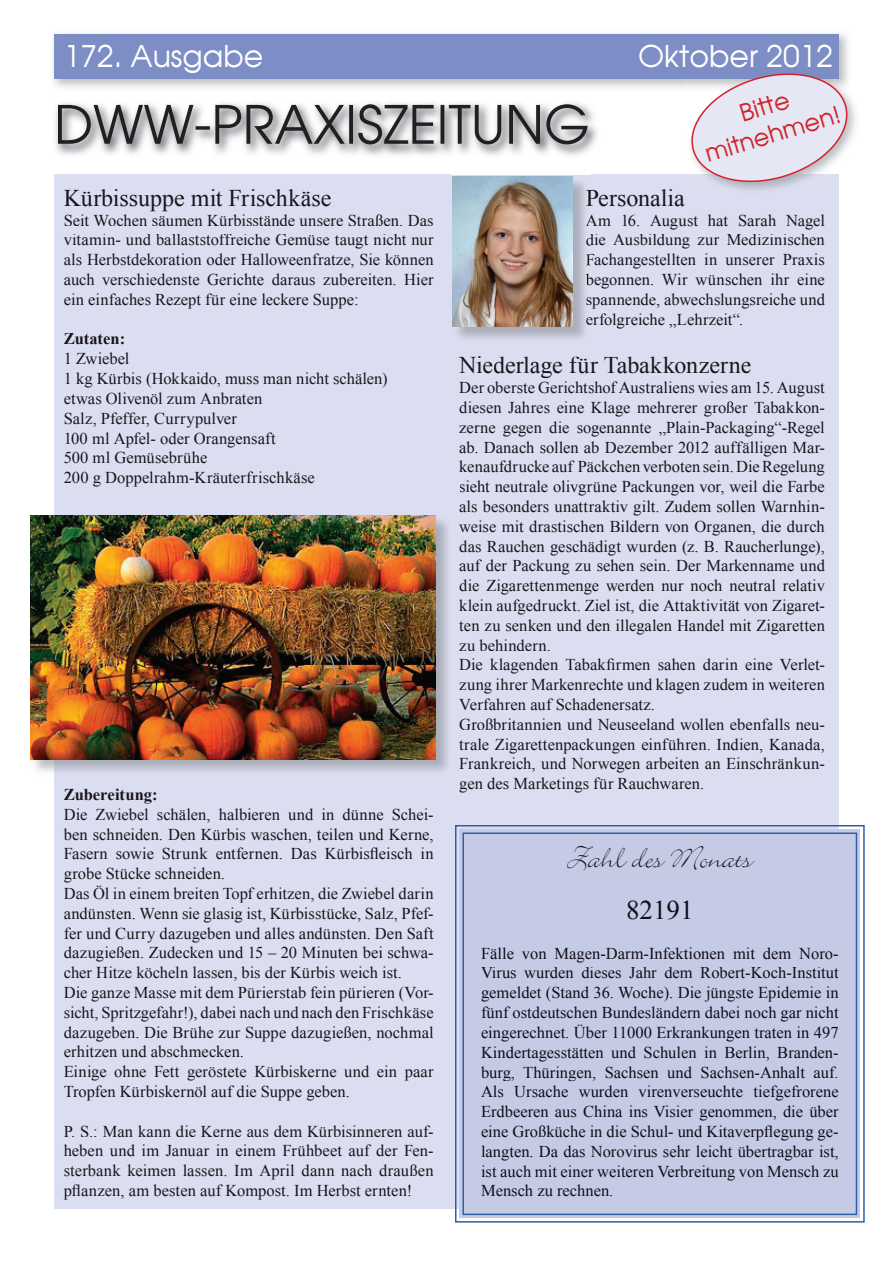
<style>
.page{position:relative;width:893px;height:1263px;background:#fff}
.page>*{position:absolute;margin:0;border:0;box-sizing:border-box;transform-origin:0 0}
.t1{font:36px "Bickley Script";color:#120e1a}
.t2{font:30px "Avalon Plain";color:#fff}
.t3{font:27px "Times New Roman";color:#120e1a}
.t4{font:24px "Times New Roman";letter-spacing:-.005em;color:#1a151c}
.t5{font:24px/28.8px "Avalon Plain";color:#d1232a;text-align:center}
.t6{font:16.5px/19.8px "Times New Roman";letter-spacing:.005em;color:#1a151c;text-align:justify}
.t7{font:16.5px/19.8px "Times New Roman";color:#120e1a;text-align:justify}
.t8{font:700 16.5px "Times New Roman";color:#1a151c}
</style>
<div class="page">
<div style="left:54px;top:175px;width:785px;height:1034px;background:#dbdef0"></div>
<div style="left:54px;top:34px;width:785px;height:45px;background:#7d8dc5"></div>
<img style="left:55px;top:102px;width:542px;height:54px">
<img style="left:58px;top:105px;width:183px;height:39px">
<img style="left:246px;top:104px;width:136px;height:40px">
<img style="left:384px;top:104px;width:204px;height:40px">
<svg style="left:685px;top:67px;width:168px;height:122px"></svg>
<img style="left:30px;top:515px;width:418px;height:257px">
<img style="left:30px;top:516px;width:405px;height:243px">
<img style="left:452px;top:176px;width:137px;height:163px">
<img style="left:586px;top:189px;width:5px;height:17px">
<img style="left:586px;top:214px;width:5px;height:15px">
<img style="left:586px;top:234px;width:5px;height:15px">
<img style="left:586px;top:254px;width:5px;height:15px">
<img style="left:586px;top:274px;width:5px;height:15px">
<img style="left:586px;top:293px;width:5px;height:15px">
<img style="left:586px;top:313px;width:5px;height:15px">
<img style="left:453px;top:176px;width:119px;height:150px">
<svg style="left:455px;top:825px;width:410px;height:397px"></svg>
<div style="left:462px;top:832px;width:395px;height:383px;background:#c6cbe5"></div>
<div style="left:567px;top:846px;width:188px;height:24px;background:#c6cbe5"></div>
<div style="left:628px;top:901px;width:62px;height:18px;background:#c6cbe5"></div>
<div style="left:481px;top:947px;width:357px;height:15px;background:#c6cbe5"></div>
<div style="left:481px;top:967px;width:358px;height:12px;background:#c6cbe5"></div>
<div style="left:481px;top:987px;width:208px;height:15px;background:#c6cbe5"></div>
<div style="left:690px;top:987px;width:131px;height:15px;background:#c6cbe5"></div>
<div style="left:826px;top:987px;width:13px;height:11px;background:#c6cbe5"></div>
<div style="left:482px;top:1006px;width:219px;height:12px;background:#c6cbe5"></div>
<div style="left:705px;top:1006px;width:23px;height:12px;background:#c6cbe5"></div>
<div style="left:729px;top:1006px;width:110px;height:16px;background:#c6cbe5"></div>
<div style="left:482px;top:1026px;width:83px;height:15px;background:#c6cbe5"></div>
<div style="left:566px;top:1024px;width:273px;height:17px;background:#c6cbe5"></div>
<div style="left:481px;top:1046px;width:285px;height:15px;background:#c6cbe5"></div>
<div style="left:767px;top:1046px;width:71px;height:14px;background:#c6cbe5"></div>
<div style="left:481px;top:1066px;width:324px;height:15px;background:#c6cbe5"></div>
<div style="left:805px;top:1066px;width:34px;height:12px;background:#c6cbe5"></div>
<div style="left:481px;top:1086px;width:358px;height:15px;background:#c6cbe5"></div>
<div style="left:481px;top:1105px;width:358px;height:16px;background:#c6cbe5"></div>
<div style="left:482px;top:1125px;width:120px;height:12px;background:#c6cbe5"></div>
<div style="left:603px;top:1125px;width:235px;height:15px;background:#c6cbe5"></div>
<div style="left:481px;top:1145px;width:177px;height:15px;background:#c6cbe5"></div>
<div style="left:664px;top:1145px;width:175px;height:15px;background:#c6cbe5"></div>
<div style="left:481px;top:1165px;width:358px;height:15px;background:#c6cbe5"></div>
<div style="left:481px;top:1185px;width:131px;height:11px;background:#c6cbe5"></div>
<h2 class="t2" style="left:64px;top:37px;width:201px">172. Ausgabe</h2>
<h2 class="t2" style="left:638px;top:37px;width:196px">Oktober 2012</h2>
<h3 class="t4" style="left:64px;top:182px;width:269px">Kürbissuppe mit Frischkäse</h3>
<p class="t6" style="left:64px;top:210px;width:371px">Seit Wochen säumen Kürbisstände unsere Straßen. Das vitamin- und ballaststoffreiche Gemüse taugt nicht nur als Herbstdekoration oder Halloweenfratze, Sie können auch verschiedenste Gerichte daraus zubereiten. Hier ein einfaches Rezept für eine leckere Suppe:</p>
<p class="t8" style="left:64px;top:328px;width:63px">Zutaten:</p>
<p class="t6" style="left:64px;top:349px;width:325px;text-align:left">1 Zwiebel<br>1 kg Kürbis (Hokkaido, muss man nicht schälen) etwas Olivenöl zum Anbraten<br>Salz, Pfeffer, Currypulver<br>100 ml Apfel- oder Orangensaft<br>500 ml Gemüsebrühe<br>200 g Doppelrahm-Kräuterfrischkäse</p>
<p class="t8" style="left:64px;top:783px;width:95px">Zubereitung:</p>
<p class="t6" style="left:64px;top:804px;width:371px;text-align:left">Die Zwiebel schälen, halbieren und in dünne Schei&shy;ben schneiden. Den Kürbis waschen, teilen und Kerne, Fasern sowie Strunk entfernen. Das Kürbisfleisch in grobe Stücke schneiden.<br>Das Öl in einem breiten Topf erhitzen, die Zwiebel darin andünsten. Wenn sie glasig ist, Kürbisstücke, Salz, Pfef&shy;fer und Curry dazugeben und alles andünsten. Den Saft dazugießen. Zudecken und 15 – 20 Minuten bei schwa&shy;cher Hitze köcheln lassen, bis der Kürbis weich ist.<br>Die ganze Masse mit dem Pürierstab fein pürieren (Vor&shy;sicht, Spritzgefahr!), dabei nach und nach den Frischkäse dazugeben. Die Brühe zur Suppe dazugießen, nochmal erhitzen und abschmecken.<br>Einige ohne Fett geröstete Kürbiskerne und ein paar Tropfen Kürbiskernöl auf die Suppe geben.</p>
<p class="t6" style="left:64px;top:1121px;width:371px">P. S.: Man kann die Kerne aus dem Kürbisinneren auf&shy;heben und im Januar in einem Frühbeet auf der Fen&shy;sterbank keimen lassen. Im April dann nach draußen pflanzen, am besten auf Kompost. Im Herbst ernten!</p>
<h3 class="t5" style="left:693px;top:112px;width:142px;rotate:-17deg">Bitte mitnehmen!</h3>
<h3 class="t4" style="left:586px;top:182px;width:100px">Personalia</h3>
<p class="t6" style="left:586px;top:210px;width:241px">Am 16. August hat Sarah Nagel die Ausbildung zur Medizinischen Fachangestellten in unserer Praxis begonnen. Wir wünschen ihr eine spannende, abwechslungsreiche und erfolgreiche „Lehrzeit“.</p>
<h3 class="t4" style="left:459px;top:349px;width:294px">Niederlage für Tabakkonzerne</h3>
<p class="t6" style="left:459px;top:377px;width:367px;text-align:left">Der oberste Gerichtshof Australiens wies am 15. August diesen Jahres eine Klage mehrerer großer Tabakkon&shy;zerne gegen die sogenannte „Plain-Packaging“-Regel ab. Danach sollen ab Dezember 2012 auffälligen Mar&shy;kenaufdrucke auf Päckchen verboten sein. Die Regelung sieht neutrale olivgrüne Packungen vor, weil die Farbe als besonders unattraktiv gilt. Zudem sollen Warnhin&shy;weise mit drastischen Bildern von Organen, die durch das Rauchen geschädigt wurden (z. B. Raucherlunge), auf der Packung zu sehen sein. Der Markenname und die Zigarettenmenge werden nur noch neutral relativ klein aufgedruckt. Ziel ist, die Attaktivität von Zigaret&shy;ten zu senken und den illegalen Handel mit Zigaretten zu behindern.<br>Die klagenden Tabakfirmen sahen darin eine Verlet&shy;zung ihrer Markenrechte und klagen zudem in weiteren Verfahren auf Schadenersatz.<br>Großbritannien und Neuseeland wollen ebenfalls neu&shy;trale Zigarettenpackungen einführen. Indien, Kanada, Frankreich, und Norwegen arbeiten an Einschränkun&shy;gen des Marketings für Rauchwaren.</p>
<h1 class="t1" style="left:567px;top:840px;width:186px">Zahl des Monats</h1>
<h3 class="t3" style="left:626px;top:892px;width:69px">82191</h3>
<p class="t7" style="left:481px;top:943px;width:359px">Fälle von Magen-Darm-Infektionen mit dem Noro-Virus wurden dieses Jahr dem Robert-Koch-Institut gemeldet (Stand 36. Woche). Die jüngste Epidemie in fünf ostdeutschen Bundesländern dabei noch gar nicht eingerechnet. Über 11000 Erkrankungen traten in 497<br>Kindertagesstätten und Schulen in Berlin, Branden&shy;burg, Thüringen, Sachsen und Sachsen-Anhalt auf.<br>Als Ursache wurden virenverseuchte tiefgefrorene Erdbeeren aus China ins Visier genommen, die über eine Großküche in die Schul- und Kitaverpflegung ge&shy;langten. Da das Norovirus sehr leicht übertragbar ist, ist auch mit einer weiteren Verbreitung von Mensch zu Mensch zu rechnen.</p>
</div>
